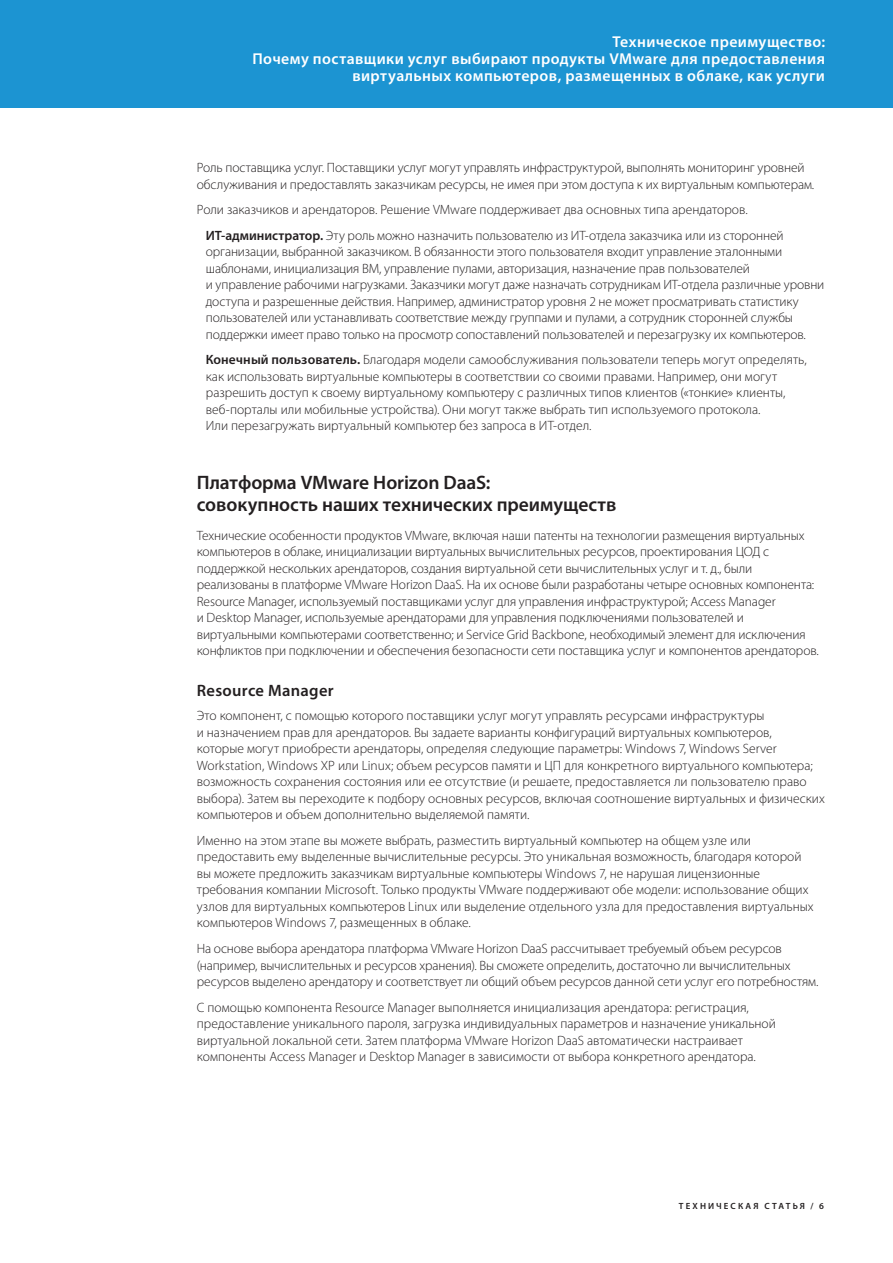
<style>
.page{position:relative;width:893px;height:1263px;background:#fff}
.page>*{position:absolute;margin:0;border:0;box-sizing:border-box;transform-origin:0 0}
._3_Main_Body_Head{font:600 19.5px/22.5px "Myriad Pro";letter-spacing:-.005em;color:#231f20}
._4a_Subhead_1{font:600 16.5px "Myriad Pro";letter-spacing:.02em;color:#231f20}
.t1{font:600 15.75px/17.2px "Myriad Pro";letter-spacing:.025em;color:#fff;text-align:right}
._5a_Body{font:300 13.5px/16.5px "Myriad Pro";letter-spacing:-.005em;color:#231f20}
._5a_Body_Indent{font:300 13.5px/16.5px "Myriad Pro";letter-spacing:-.005em;color:#231f20}
.t2{font:600 9px "Myriad Pro";letter-spacing:.235em;color:#231f20}
.s1{font-weight:600}
</style>
<div class="page">
<div style="left:0;top:0;width:893px;height:108px;background:#1c94d2"></div>
<p class="t1" style="left:252px;top:32px;width:574px">Техническое преимущество:<br>Почему поставщики услуг выбирают продукты VMware для предоставления виртуальных компьютеров, размещенных в облаке, как услуги</p>
<p class="_5a_Body" style="left:197px;top:159px;width:618px">Роль поставщика услуг. Поставщики услуг могут управлять инфраструктурой, выполнять мониторинг уровней обслуживания и предоставлять заказчикам ресурсы, не имея при этом доступа к их виртуальным компьютерам.</p>
<p class="_5a_Body" style="left:197px;top:201px;width:551px">Роли заказчиков и арендаторов. Решение VMware поддерживает два основных типа арендаторов.</p>
<p class="_5a_Body_Indent" style="left:206px;top:227px;width:620px"><span class="s1">ИТ-администратор.</span> Эту роль можно назначить пользователю из ИТ-отдела заказчика или из сторонней организации, выбранной заказчиком. В обязанности этого пользователя входит управление эталонными шаблонами, инициализация ВМ, управление пулами, авторизация, назначение прав пользователей<br>и управление рабочими нагрузками. Заказчики могут даже назначать сотрудникам ИТ-отдела различные уровни доступа и разрешенные действия. Например, администратор уровня 2 не может просматривать статистику пользователей или устанавливать соответствие между группами и пулами, а сотрудник сторонней службы поддержки имеет право только на просмотр сопоставлений пользователей и перезагрузку их компьютеров.</p>
<p class="_5a_Body_Indent" style="left:206px;top:351px;width:602px"><span class="s1">Конечный пользователь.</span> Благодаря модели самообслуживания пользователи теперь могут определять, как использовать виртуальные компьютеры в соответствии со своими правами. Например, они могут разрешить доступ к своему виртуальному компьютеру с различных типов клиентов («тонкие» клиенты, веб‑порталы или мобильные устройства). Они могут также выбрать тип используемого протокола.<br>Или перезагружать виртуальный компьютер без запроса в ИТ-отдел.</p>
<p class="_3_Main_Body_Head" style="left:197px;top:470px;width:421px">Платформа VMware Horizon DaaS: совокупность наших технических преимуществ</p>
<p class="_5a_Body" style="left:197px;top:527px;width:622px">Технические особенности продуктов VMware, включая наши патенты на технологии размещения виртуальных компьютеров в облаке, инициализации виртуальных вычислительных ресурсов, проектирования ЦОД с поддержкой нескольких арендаторов, создания виртуальной сети вычислительных услуг и т. д., были реализованы в платформе VMware Horizon DaaS. На их основе были разработаны четыре основных компонента:<br>Resource Manager, используемый поставщиками услуг для управления инфраструктурой; Access Manager<br>и Desktop Manager, используемые арендаторами для управления подключениями пользователей и виртуальными компьютерами соответственно; и Service Grid Backbone, необходимый элемент для исключения конфликтов при подключении и обеспечения безопасности сети поставщика услуг и компонентов арендаторов.</p>
<p class="_4a_Subhead_1" style="left:197px;top:680px;width:138px">Resource Manager</p>
<p class="_5a_Body" style="left:197px;top:708px;width:629px">Это компонент, с помощью которого поставщики услуг могут управлять ресурсами инфраструктуры<br>и назначением прав для арендаторов. Вы задаете варианты конфигураций виртуальных компьютеров,<br>которые могут приобрести арендаторы, определяя следующие параметры: Windows 7, Windows Server Workstation, Windows XP или Linux; объем ресурсов памяти и ЦП для конкретного виртуального компьютера; возможность сохранения состояния или ее отсутствие (и решаете, предоставляется ли пользователю право выбора). Затем вы переходите к подбору основных ресурсов, включая соотношение виртуальных и физических компьютеров и объем дополнительно выделяемой памяти.</p>
<p class="_5a_Body" style="left:197px;top:832px;width:618px">Именно на этом этапе вы можете выбрать, разместить виртуальный компьютер на общем узле или предоставить ему выделенные вычислительные ресурсы. Это уникальная возможность, благодаря которой вы можете предложить заказчикам виртуальные компьютеры Windows 7, не нарушая лицензионные требования компании Microsoft. Только продукты VMware поддерживают обе модели: использование общих узлов для виртуальных компьютеров Linux или выделение отдельного узла для предоставления виртуальных компьютеров Windows 7, размещенных в облаке.</p>
<p class="_5a_Body" style="left:197px;top:940px;width:622px">На основе выбора арендатора платформа VMware Horizon DaaS рассчитывает требуемый объем ресурсов (например, вычислительных и ресурсов хранения). Вы сможете определить, достаточно ли вычислительных ресурсов выделено арендатору и соответствует ли общий объем ресурсов данной сети услуг его потребностям.</p>
<p class="_5a_Body" style="left:197px;top:999px;width:581px">С помощью компонента Resource Manager выполняется инициализация арендатора: регистрация, предоставление уникального пароля, загрузка индивидуальных параметров и назначение уникальной виртуальной локальной сети. Затем платформа VMware Horizon DaaS автоматически настраивает компоненты Access Manager и Desktop Manager в зависимости от выбора конкретного арендатора.</p>
<p class="t2" style="left:679px;top:1200px;width:147px">ТЕХНИЧЕСКАЯ СТАТЬЯ / 6</p>
</div>
